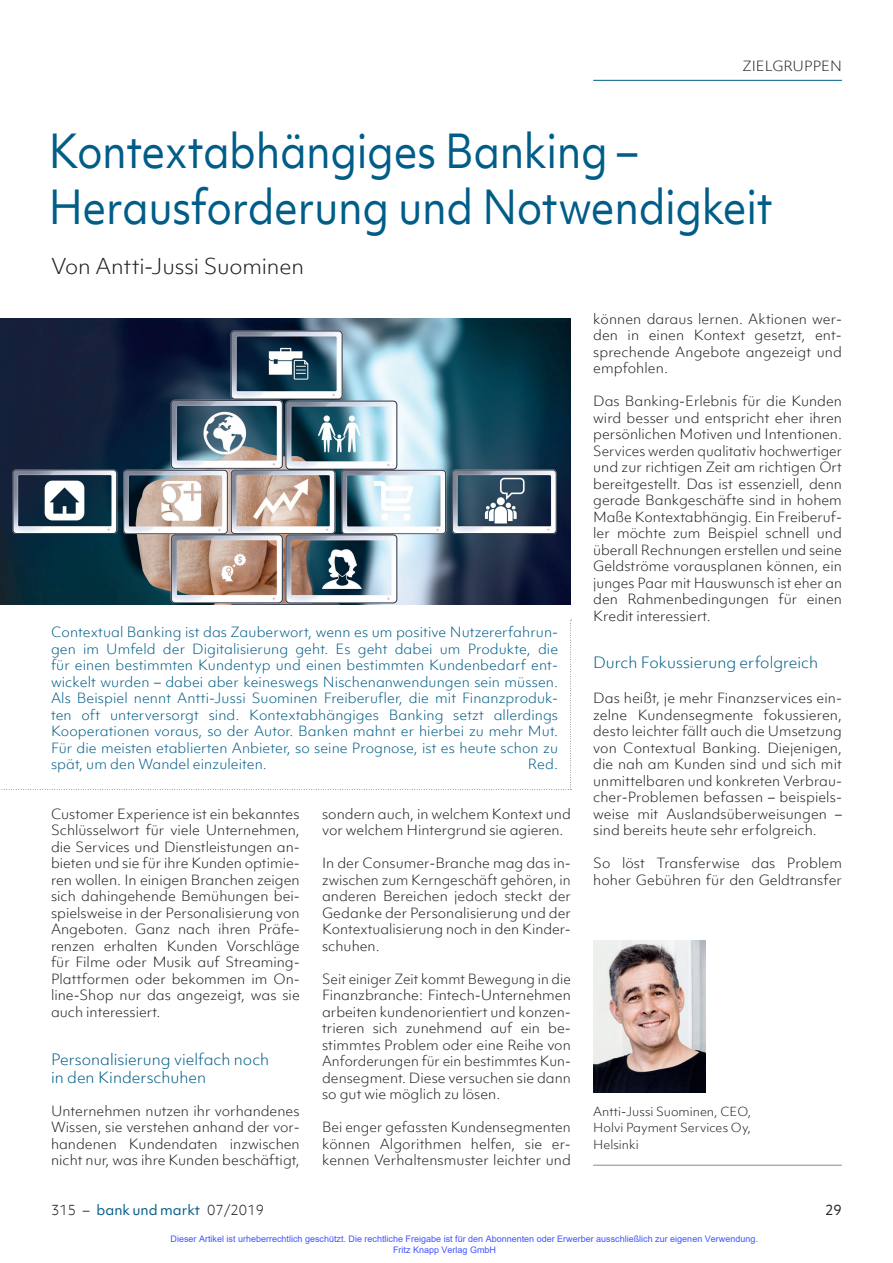
<style>
.page{position:relative;width:893px;height:1263px;background:#fff}
.page>*{position:absolute;margin:0;border:0;box-sizing:border-box;transform-origin:0 0}
.t1{font:45px/55.5px "Objektiv Mk 1";letter-spacing:-.01em;color:#005d88;scale:.9 1}
.t2{font:300 21px "Objektiv Mk 1";letter-spacing:-.01em;color:#231f20}
.t3{font:300 15px/18px "Objektiv Mk 1";color:#005d88}
.t4{font:300 13.5px/16.5px "Objektiv Mk 1";color:#231f20;text-align:justify}
.t5{font:300 13.5px/16.5px "Objektiv Mk 1";letter-spacing:.005em;color:#005d88}
.t6{font:300 13.5px/16.5px "Objektiv Mk 1";color:#231f20;text-align:justify;scale:.96 1}
.t7{font:13.5px "Objektiv Mk 1";color:#005d88}
.t8{font:13.5px "Objektiv Mk 1";color:#231f20}
.t9{font:300 12px/16.5px "Objektiv Mk 1";color:#231f20;text-align:justify}
.t10{font:9px/10.8px "Arial";color:#4054ff}
.s1{font-weight:300;color:#231f20}
</style>
<div class="page">
<hr style="left:593px;top:80px;width:249px;height:1px;background:#005d88">
<div style="left:0;top:313px;width:571px;height:291px;background:linear-gradient(to right,#fff,#fff)"></div>
<img style="left:0;top:319px;width:571px;height:285px">
<svg style="left:1px;top:620px;width:570px;height:170px"></svg>
<img style="left:593px;top:940px;width:113px;height:152px">
<hr style="left:593px;top:1165px;width:249px;height:1px;background:#878e88">
<p class="t4" style="left:742px;top:58px;width:101px">ZIELGRUPPEN</p>
<h1 class="t1" style="left:49px;top:123px;width:806px">Kontextabhängiges Banking –<br>Herausforderung und Notwendigkeit</h1>
<h2 class="t2" style="left:51px;top:252px;width:255px">Von Antti-Jussi Suominen</h2>
<p class="t5" style="left:51px;top:624px;width:509px">Contextual Banking ist das Zauberwort, wenn es um positive Nutzererfahrun&shy;gen im Umfeld der Digitalisierung geht. Es geht dabei um Produkte, die für einen bestimmten Kundentyp und einen bestimmten Kundenbedarf ent&shy;wickelt wurden – dabei aber keineswegs Nischenanwendungen sein müssen.<br>Als Beispiel nennt Antti-Jussi Suominen Freiberufler, die mit Finanzproduk&shy;ten oft unterversorgt sind. Kontextabhängiges Banking setzt allerdings Kooperationen voraus, so der Autor. Banken mahnt er hierbei zu mehr Mut.<br>Für die meisten etablierten Anbieter, so seine Prognose, ist es heute schon zu spät, um den Wandel einzuleiten.</p>
<p class="t5" style="left:528px;top:756px;width:32px">Red.</p>
<p class="t4" style="left:51px;top:805px;width:250px;text-align:left">Customer Experience ist ein bekanntes Schlüsselwort für viele Unternehmen, die Services und Dienstleistungen an&shy;bieten und sie für ihre Kunden optimie&shy;ren wollen. In einigen Branchen zeigen sich dahingehende Bemühungen bei&shy;spielsweise in der Personalisierung von Angeboten. Ganz nach ihren Präfe&shy;renzen erhalten Kunden Vorschläge für Filme oder Musik auf Streaming-- Plattformen oder bekommen im On&shy;line-Shop nur das angezeigt, was sie auch interessiert.</p>
<p class="t3" style="left:51px;top:1050px;width:220px">Personalisierung vielfach noch in den Kinderschuhen</p>
<p class="t4" style="left:51px;top:1102px;width:250px">Unternehmen nutzen ihr vorhandenes Wissen, sie verstehen anhand der vor&shy;handenen Kundendaten inzwischen nicht nur, was ihre Kunden beschäftigt,</p>
<p class="t4" style="left:322px;top:805px;width:250px">sondern auch, in welchem Kontext und vor welchem Hintergrund sie agieren.</p>
<p class="t4" style="left:322px;top:855px;width:250px">In der Consumer- Branche mag das in&shy;zwischen zum Kerngeschäft gehören, in anderen Bereichen jedoch steckt der Gedanke der Personalisierung und der Kontextualisierung noch in den Kinder&shy;schuhen.</p>
<p class="t6" style="left:322px;top:970px;width:261px">Seit einiger Zeit kommt Bewegung in die Finanzbranche: Fintech- Unternehmen arbeiten kundenorientiert und konzen&shy;trieren sich zunehmend auf ein be&shy;stimmtes Problem oder eine Reihe von Anforderungen für ein bestimmtes Kun&shy;densegment. Diese versuchen sie dann so gut wie möglich zu lösen.</p>
<p class="t4" style="left:322px;top:1119px;width:250px">Bei enger gefassten Kundensegmenten können Algorithmen helfen, sie er&shy;kennen Verhaltensmuster leichter und</p>
<p class="t4" style="left:593px;top:310px;width:250px;text-align:left">können daraus lernen. Aktionen wer&shy;den in einen Kontext gesetzt, ent&shy;sprechende Angebote angezeigt und empfohlen.</p>
<p class="t4" style="left:593px;top:393px;width:250px">Das Banking- Erlebnis für die Kunden wird besser und entspricht eher ihren persönlichen Motiven und Intentionen.<br>Services werden qualitativ hochwertiger und zur richtigen Zeit am richtigen Ort bereitgestellt. Das ist essenziell, denn gerade Bankgeschäfte sind in hohem Maße Kontextabhängig. Ein Freiberuf&shy;ler möchte zum Beispiel schnell und überall Rechnungen erstellen und seine Geldströme vorausplanen können, ein junges Paar mit Hauswunsch ist eher an den Rahmenbedingungen für einen Kredit interessiert.</p>
<p class="t3" style="left:593px;top:654px;width:227px">Durch Fokussierung erfolgreich</p>
<p class="t4" style="left:593px;top:690px;width:250px">Das heißt, je mehr Finanzservices ein&shy;zelne Kundensegmente fokussieren, desto leichter fällt auch die Umsetzung von Contextual Banking. Diejenigen, die nah am Kunden sind und sich mit unmittelbaren und konkreten Verbrau&shy;cher- Problemen befassen – beispiels&shy;weise mit Auslandsüberweisungen – sind bereits heute sehr erfolgreich.</p>
<p class="t4" style="left:593px;top:855px;width:250px">So löst Transferwise das Problem hoher Gebühren für den Geldtransfer</p>
<p class="t9" style="left:593px;top:1103px;width:160px">Antti-Jussi Suominen, CEO, Holvi Payment Services Oy, Helsinki</p>
<p class="t7" style="left:51px;top:1200px;width:215px"><span class="s1">315 –</span> bank und markt <span class="s1">07/2019</span></p>
<p class="t8" style="left:825px;top:1200px;width:18px">29</p>
<p class="t10" style="left:393px;top:1233px;width:366px;text-indent:-223px">Dieser Artikel ist urheberrechtlich geschützt. Die rechtliche Freigabe ist für den Abonnenten oder Erwerber ausschließlich zur eigenen Verwendung.<br>Fritz Knapp Verlag GmbH</p>
</div>
